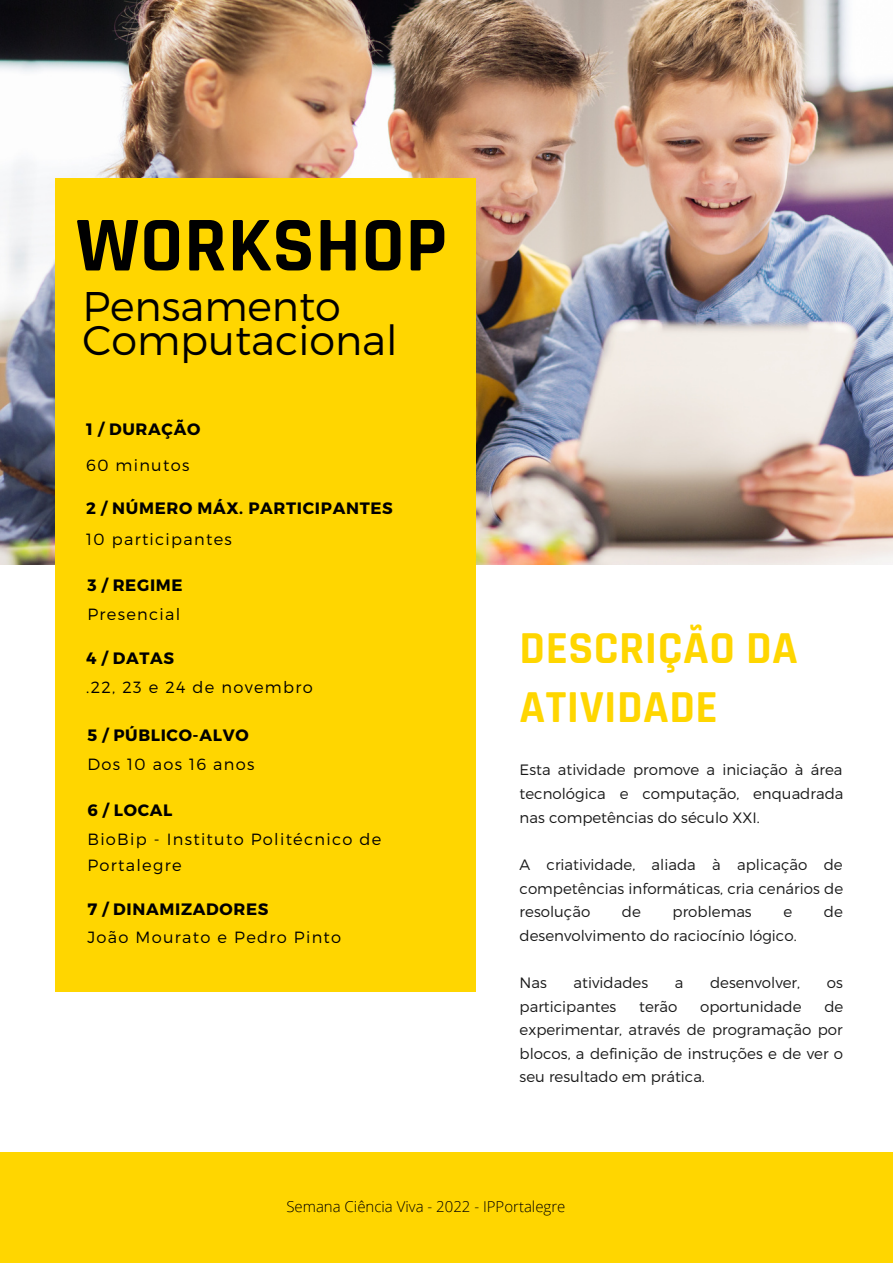
<style>
.page{position:relative;width:893px;height:1264px;background:#fff}
.page>*{position:absolute;margin:0;border:0;box-sizing:border-box;transform-origin:0 0}
.t1{font:700 78.45px "Rajdhani";letter-spacing:.01em;color:#000}
.t2{font:700 46.35px/59.6px "Rajdhani";letter-spacing:.01em;color:#ffd600}
.t3{font:300 41.4px/33.8px "Montserrat";color:#000}
.t4{font:700 16.5px "Montserrat";letter-spacing:.04em;color:#000}
.t5{font:300 16.2px/25.8px "Montserrat";letter-spacing:.08em;color:#000}
.t6{font:300 15px/23.5px "Montserrat";color:#191919;text-align:justify}
.t7{font:300 15px "Open Sans";color:#000}
</style>
<div class="page">
<div style="left:0;top:1152px;width:892px;height:110px;background:#ffd600"></div>
<img style="left:0;top:0;width:892px;height:564px">
<div style="left:55px;top:178px;width:420px;height:813px;background:#ffd600"></div>
<h1 class="t1" style="left:76px;top:197px;width:373px">WORKSHOP</h1>
<h3 class="t3" style="left:82px;top:287px;width:316px">Pensamento<br>Computacional</h3>
<p class="t4" style="left:86px;top:418px;width:115px">1 / DURAÇÃO</p>
<p class="t5" style="left:86px;top:451px;width:105px">60 minutos</p>
<p class="t4" style="left:86px;top:497px;width:308px">2 / NÚMERO MÁX. PARTICIPANTES</p>
<p class="t5" style="left:86px;top:525px;width:147px">10 participantes</p>
<p class="t4" style="left:87px;top:574px;width:97px">3 / REGIME</p>
<p class="t5" style="left:87px;top:600px;width:94px">Presencial</p>
<p class="t4" style="left:86px;top:647px;width:89px">4 / DATAS</p>
<p class="t5" style="left:86px;top:673px;width:228px">.22, 23 e 24 de novembro</p>
<p class="t4" style="left:87px;top:724px;width:163px">5 / PÚBLICO-ALVO</p>
<p class="t5" style="left:87px;top:750px;width:168px">Dos 10 aos 16 anos</p>
<p class="t4" style="left:87px;top:799px;width:86px">6 / LOCAL</p>
<p class="t5" style="left:87px;top:825px;width:295px">BioBip - Instituto Politécnico de<br>Portalegre</p>
<p class="t4" style="left:87px;top:898px;width:182px">7 / DINAMIZADORES</p>
<p class="t5" style="left:87px;top:923px;width:255px">João Mourato e Pedro Pinto</p>
<h2 class="t2" style="left:519px;top:619px;width:280px">DESCRIÇÃO DA<br>ATIVIDADE</h2>
<p class="t6" style="left:519px;top:757px;width:325px">Esta atividade promove a iniciação à área tecnológica e computação, enquadrada nas competências do século XXI.</p>
<p class="t6" style="left:519px;top:852px;width:325px">A criatividade, aliada à aplicação de competências informáticas, cria cenários de resolução</p>
<p class="t6" style="left:622px;top:899px;width:20px">de</p>
<p class="t6" style="left:672px;top:899px;width:81px">problemas</p>
<p class="t6" style="left:783px;top:899px;width:10px">e</p>
<p class="t6" style="left:823px;top:899px;width:20px">de</p>
<p class="t6" style="left:519px;top:922px;width:278px">desenvolvimento do raciocínio lógico.</p>
<p class="t6" style="left:519px;top:970px;width:29px">Nas</p>
<p class="t6" style="left:573px;top:970px;width:76px">atividades</p>
<p class="t6" style="left:674px;top:970px;width:10px">a</p>
<p class="t6" style="left:710px;top:970px;width:92px">desenvolver,</p>
<p class="t6" style="left:826px;top:970px;width:18px">os</p>
<p class="t6" style="left:519px;top:993px;width:98px">participantes</p>
<p class="t6" style="left:639px;top:993px;width:40px">terão</p>
<p class="t6" style="left:700px;top:993px;width:103px">oportunidade</p>
<p class="t6" style="left:519px;top:993px;width:325px;text-indent:305px">de experimentar, através de programação por blocos, a definição de instruções e de ver o seu resultado em prática.</p>
<p class="t7" style="left:286px;top:1196px;width:280px">Semana Ciência Viva - 2022 - IPPortalegre</p>
</div>
